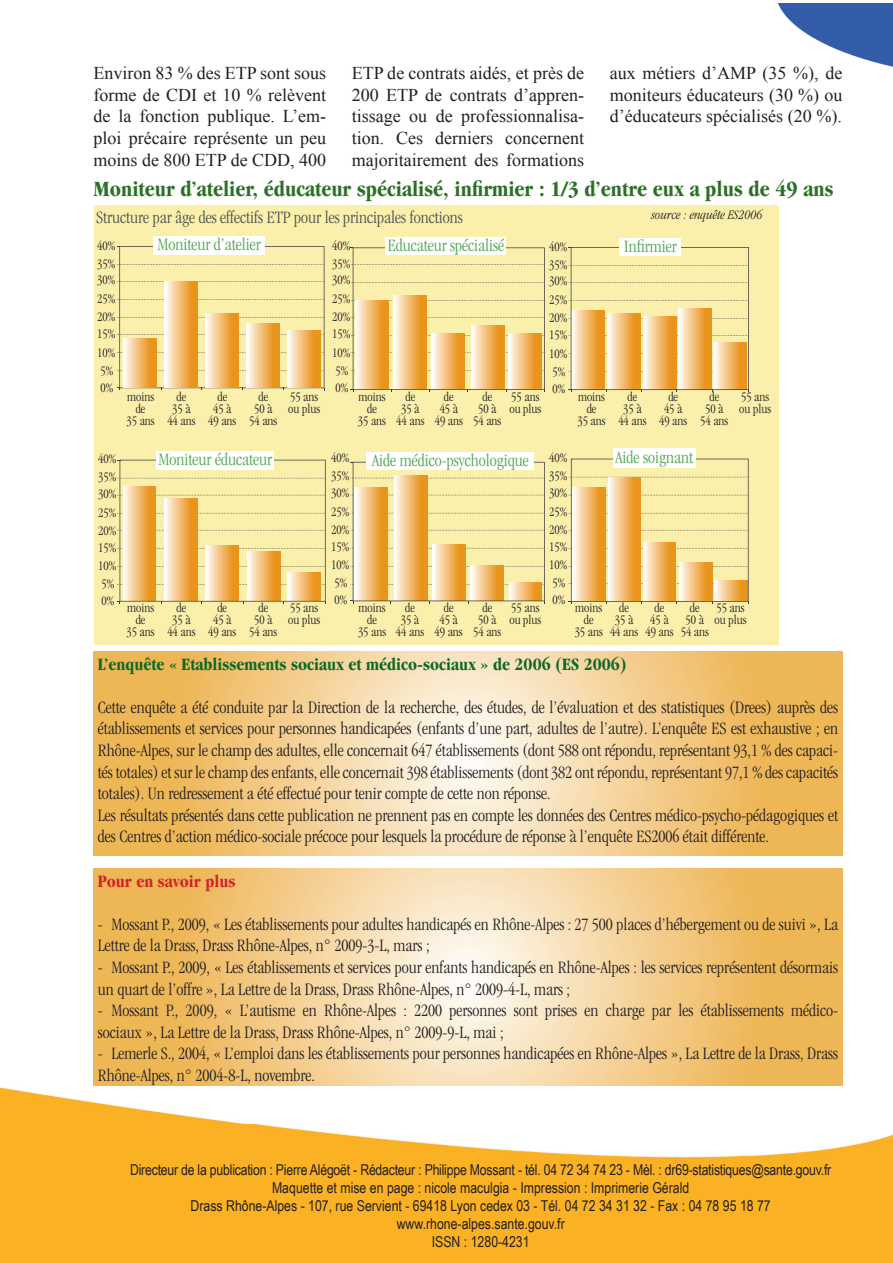
<style>
.page{position:relative;width:893px;height:1263px;background:#fff}
.page>*{position:absolute;margin:0;border:0;box-sizing:border-box;transform-origin:0 0}
.t1{font:700 condensed 22.5px "Garamond";color:#2b7025}
.t2{font:300 condensed 18px/21.6px "Garamond";color:#231f20}
.t3{font:18px/21.6px "Times New Roman";color:#231f20;text-align:justify}
.t4{font:300 condensed 18px "Garamond";color:#50a44f}
.t5{font:700 condensed 18px "Garamond";color:#106827}
.t6{font:300 condensed 18px "Garamond";color:#4e4f50}
.t7{font:700 condensed 18px "Garamond";color:#d1232a}
.t8{font:15px/18px "Arial Narrow";color:#231f20;text-align:center}
.t9{font:300 condensed 13.5px/12px "Garamond";color:#231f20;text-align:center}
.t10{font:italic 300 condensed 13.5px "Garamond";color:#231f20}
</style>
<div class="page">
<img style="left:0;top:4px;width:892px;height:1259px">
<svg style="left:94px;top:652px;width:748px;height:204px;background:#f3ce8e"></svg>
<svg style="left:94px;top:868px;width:748px;height:218px;background:#f3cd8d"></svg>
<div style="left:94px;top:206px;width:684px;height:439px;background:#faf0ac"></div>
<svg style="left:568px;top:247px;width:181px;height:145px"></svg>
<div style="left:619px;top:238px;width:62px;height:18px;background:#fff"></div>
<svg style="left:351px;top:247px;width:194px;height:145px"></svg>
<svg style="left:117px;top:246px;width:208px;height:144px"></svg>
<div style="left:153px;top:237px;width:111px;height:18px;background:#fff"></div>
<div style="left:385px;top:237px;width:121px;height:18px;background:#fff"></div>
<div style="left:157px;top:451px;width:117px;height:19px;background:#fff"></div>
<div style="left:367px;top:452px;width:167px;height:18px;background:#fff"></div>
<div style="left:612px;top:449px;width:83px;height:19px;background:#fff"></div>
<svg style="left:117px;top:460px;width:209px;height:144px"></svg>
<svg style="left:568px;top:459px;width:180px;height:145px"></svg>
<svg style="left:350px;top:462px;width:195px;height:142px"></svg>
<p class="t3" style="left:94px;top:62px;width:234px">Environ 83 % des ETP sont sous forme de CDI et 10 % relèvent de la fonction publique. L’em&shy;ploi précaire représente un peu moins de 800 ETP de CDD, 400</p>
<p class="t3" style="left:351px;top:62px;width:234px">ETP de contrats aidés, et près de 200 ETP de contrats d’appren&shy;tissage ou de professionnalisa&shy;tion. Ces derniers concernent majoritairement des formations</p>
<p class="t3" style="left:609px;top:62px;width:234px">aux métiers d’AMP (35 %), de moniteurs éducateurs (30 %) ou d’éducateurs spécialisés (20 %).</p>
<p class="t1" style="left:94px;top:181px;width:741px">Moniteur d’atelier, éducateur spécialisé, infirmier : 1/3 d’entre eux a plus de 49 ans</p>
<p class="t6" style="left:96px;top:210px;width:368px">Structure par âge des effectifs ETP pour les principales fonctions</p>
<p class="t10" style="left:651px;top:210px;width:112px">source : enquête ES2006</p>
<p class="t9" style="left:97px;top:240px;width:20px">40%</p>
<p class="t4" style="left:157px;top:238px;width:105px">Moniteur d’atelier</p>
<p class="t4" style="left:387px;top:238px;width:118px">Educateur spécialisé</p>
<p class="t9" style="left:549px;top:242px;width:20px">40%</p>
<p class="t4" style="left:623px;top:240px;width:54px">Infirmier</p>
<p class="t9" style="left:332px;top:240px;width:20px">40%</p>
<p class="t9" style="left:97px;top:258px;width:20px">35%</p>
<p class="t9" style="left:332px;top:258px;width:20px">35%</p>
<p class="t9" style="left:549px;top:259px;width:20px">35%</p>
<p class="t9" style="left:97px;top:275px;width:20px">30%</p>
<p class="t9" style="left:332px;top:275px;width:20px">30%</p>
<p class="t9" style="left:549px;top:276px;width:20px">30%</p>
<p class="t9" style="left:97px;top:294px;width:20px">25%</p>
<p class="t9" style="left:332px;top:294px;width:20px">25%</p>
<p class="t9" style="left:549px;top:295px;width:20px">25%</p>
<p class="t9" style="left:97px;top:312px;width:20px">20%</p>
<p class="t9" style="left:332px;top:312px;width:20px">20%</p>
<p class="t9" style="left:549px;top:313px;width:20px">20%</p>
<p class="t9" style="left:97px;top:329px;width:20px">15%</p>
<p class="t9" style="left:332px;top:329px;width:20px">15%</p>
<p class="t9" style="left:549px;top:330px;width:20px">15%</p>
<p class="t9" style="left:97px;top:347px;width:20px">10%</p>
<p class="t9" style="left:332px;top:347px;width:20px">10%</p>
<p class="t9" style="left:549px;top:348px;width:20px">10%</p>
<p class="t9" style="left:100px;top:365px;width:14px">5%</p>
<p class="t9" style="left:335px;top:365px;width:14px">5%</p>
<p class="t9" style="left:552px;top:366px;width:14px">5%</p>
<p class="t9" style="left:100px;top:382px;width:14px">0%</p>
<p class="t9" style="left:335px;top:382px;width:14px">0%</p>
<p class="t9" style="left:552px;top:383px;width:14px">0%</p>
<p class="t9" style="left:126px;top:391px;width:30px">moins de<br>35 ans</p>
<p class="t9" style="left:167px;top:391px;width:30px">de<br>35 à<br>44 ans</p>
<p class="t9" style="left:208px;top:391px;width:30px">de<br>45 à<br>49 ans</p>
<p class="t9" style="left:249px;top:391px;width:30px">de<br>50 à<br>54 ans</p>
<p class="t9" style="left:288px;top:391px;width:33px;text-align:left">55 ans ou plus</p>
<p class="t9" style="left:358px;top:391px;width:30px">moins de<br>35 ans</p>
<p class="t9" style="left:396px;top:391px;width:30px">de<br>35 à<br>44 ans</p>
<p class="t9" style="left:435px;top:391px;width:30px">de<br>45 à<br>49 ans</p>
<p class="t9" style="left:473px;top:391px;width:30px">de<br>50 à<br>54 ans</p>
<p class="t9" style="left:509px;top:391px;width:33px;text-align:left">55 ans ou plus</p>
<p class="t9" style="left:577px;top:391px;width:30px">moins de<br>35 ans</p>
<p class="t9" style="left:618px;top:391px;width:30px">de<br>35 à<br>44 ans</p>
<p class="t9" style="left:659px;top:391px;width:30px">de<br>45 à<br>49 ans</p>
<p class="t9" style="left:700px;top:391px;width:30px">de<br>50 à<br>54 ans</p>
<p class="t9" style="left:739px;top:391px;width:33px;text-align:left">55 ans ou plus</p>
<p class="t9" style="left:98px;top:454px;width:20px">40%</p>
<p class="t9" style="left:98px;top:472px;width:20px">35%</p>
<p class="t4" style="left:158px;top:452px;width:115px">Moniteur éducateur</p>
<p class="t4" style="left:372px;top:454px;width:158px">Aide médico-psychologique</p>
<p class="t4" style="left:615px;top:450px;width:79px">Aide soignant</p>
<p class="t9" style="left:331px;top:453px;width:20px">40%</p>
<p class="t9" style="left:549px;top:453px;width:20px">40%</p>
<p class="t9" style="left:331px;top:471px;width:20px">35%</p>
<p class="t9" style="left:549px;top:471px;width:20px">35%</p>
<p class="t9" style="left:98px;top:489px;width:20px">30%</p>
<p class="t9" style="left:331px;top:488px;width:20px">30%</p>
<p class="t9" style="left:549px;top:488px;width:20px">30%</p>
<p class="t9" style="left:98px;top:507px;width:20px">25%</p>
<p class="t9" style="left:331px;top:506px;width:20px">25%</p>
<p class="t9" style="left:549px;top:506px;width:20px">25%</p>
<p class="t9" style="left:98px;top:525px;width:20px">20%</p>
<p class="t9" style="left:331px;top:524px;width:20px">20%</p>
<p class="t9" style="left:549px;top:524px;width:20px">20%</p>
<p class="t9" style="left:98px;top:542px;width:20px">15%</p>
<p class="t9" style="left:331px;top:541px;width:20px">15%</p>
<p class="t9" style="left:549px;top:541px;width:20px">15%</p>
<p class="t9" style="left:98px;top:561px;width:20px">10%</p>
<p class="t9" style="left:331px;top:560px;width:20px">10%</p>
<p class="t9" style="left:549px;top:560px;width:20px">10%</p>
<p class="t9" style="left:102px;top:579px;width:14px">5%</p>
<p class="t9" style="left:334px;top:578px;width:14px">5%</p>
<p class="t9" style="left:552px;top:578px;width:14px">5%</p>
<p class="t9" style="left:102px;top:596px;width:14px">0%</p>
<p class="t9" style="left:334px;top:595px;width:14px">0%</p>
<p class="t9" style="left:552px;top:595px;width:14px">0%</p>
<p class="t9" style="left:126px;top:603px;width:30px">moins de<br>35 ans</p>
<p class="t9" style="left:167px;top:603px;width:30px">de<br>35 à<br>44 ans</p>
<p class="t9" style="left:208px;top:603px;width:30px">de<br>45 à<br>49 ans</p>
<p class="t9" style="left:249px;top:603px;width:30px">de<br>50 à<br>54 ans</p>
<p class="t9" style="left:288px;top:603px;width:33px;text-align:left">55 ans ou plus</p>
<p class="t9" style="left:358px;top:603px;width:30px">moins de<br>35 ans</p>
<p class="t9" style="left:396px;top:603px;width:30px">de<br>35 à<br>44 ans</p>
<p class="t9" style="left:434px;top:603px;width:30px">de<br>45 à<br>49 ans</p>
<p class="t9" style="left:473px;top:603px;width:30px">de<br>50 à<br>54 ans</p>
<p class="t9" style="left:509px;top:603px;width:33px;text-align:left">55 ans ou plus</p>
<p class="t9" style="left:574px;top:603px;width:30px">moins de<br>35 ans</p>
<p class="t9" style="left:610px;top:603px;width:30px">de<br>35 à<br>44 ans</p>
<p class="t9" style="left:645px;top:603px;width:30px">de<br>45 à<br>49 ans</p>
<p class="t9" style="left:680px;top:603px;width:30px">de<br>50 à<br>54 ans</p>
<p class="t9" style="left:714px;top:603px;width:33px;text-align:left">55 ans ou plus</p>
<p class="t5" style="left:98px;top:657px;width:530px">L’enquête « Etablissements sociaux et médico-sociaux » de 2006 (ES 2006)</p>
<p class="t2" style="left:98px;top:698px;width:741px">Cette enquête a été conduite par la Direction de la recherche, des études, de l’évaluation et des statistiques (Drees) auprès des établissements et services pour personnes handicapées (enfants d’une part, adultes de l’autre). L’enquête ES est exhaustive ; en Rhône-Alpes, sur le champ des adultes, elle concernait 647 établissements (dont 588 ont répondu, représentant 93,1 % des capaci&shy;tés totales) et sur le champ des enfants, elle concernait 398 établissements (dont 382 ont répondu, représentant 97,1 % des capacités totales). Un redressement a été effectué pour tenir compte de cette non réponse.<br>Les résultats présentés dans cette publication ne prennent pas en compte les données des Centres médico-psycho-pédagogiques et des Centres d’action médico-sociale précoce pour lesquels la procédure de réponse à l’enquête ES2006 était différente.</p>
<p class="t7" style="left:98px;top:874px;width:139px">Pour en savoir plus</p>
<p class="t2" style="left:98px;top:915px;width:741px">- Mossant P., 2009, « Les établissements pour adultes handicapés en Rhône-Alpes : 27 500 places d’hébergement ou de suivi », La<br>Lettre de la Drass, Drass Rhône-Alpes, n° 2009-3-L, mars ;</p>
<p class="t2" style="left:98px;top:958px;width:741px">- Mossant P., 2009, « Les établissements et services pour enfants handicapés en Rhône-Alpes : les services représentent désormais un quart de l’offre », La Lettre de la Drass, Drass Rhône-Alpes, n° 2009-4-L, mars ;</p>
<p class="t2" style="left:98px;top:1001px;width:741px">- Mossant P., 2009, « L’autisme en Rhône-Alpes : 2200 personnes sont prises en charge par les établissements médico&shy;sociaux », La Lettre de la Drass, Drass Rhône-Alpes, n° 2009-9-L, mai ;</p>
<p class="t2" style="left:98px;top:1044px;width:741px">- Lemerle S., 2004, « L’emploi dans les établissements pour personnes handicapées en Rhône-Alpes », La Lettre de la Drass, Drass<br>Rhône-Alpes, n° 2004-8-L, novembre.</p>
<p class="t8" style="left:130px;top:1160px;width:702px">Directeur de la publication : Pierre Alégoët - Rédacteur : Philippe Mossant - tél. 04 72 34 74 23 - Mèl. : dr69-statistiques@sante.gouv.fr Maquette et mise en page : nicole maculgia - Impression : Imprimerie Gérald<br>Drass Rhône-Alpes - 107, rue Servient - 69418 Lyon cedex 03 - Tél. 04 72 34 31 32 - Fax : 04 78 95 18 77 www.rhone-alpes.sante.gouv.fr<br>ISSN : 1280-4231</p>
</div>
